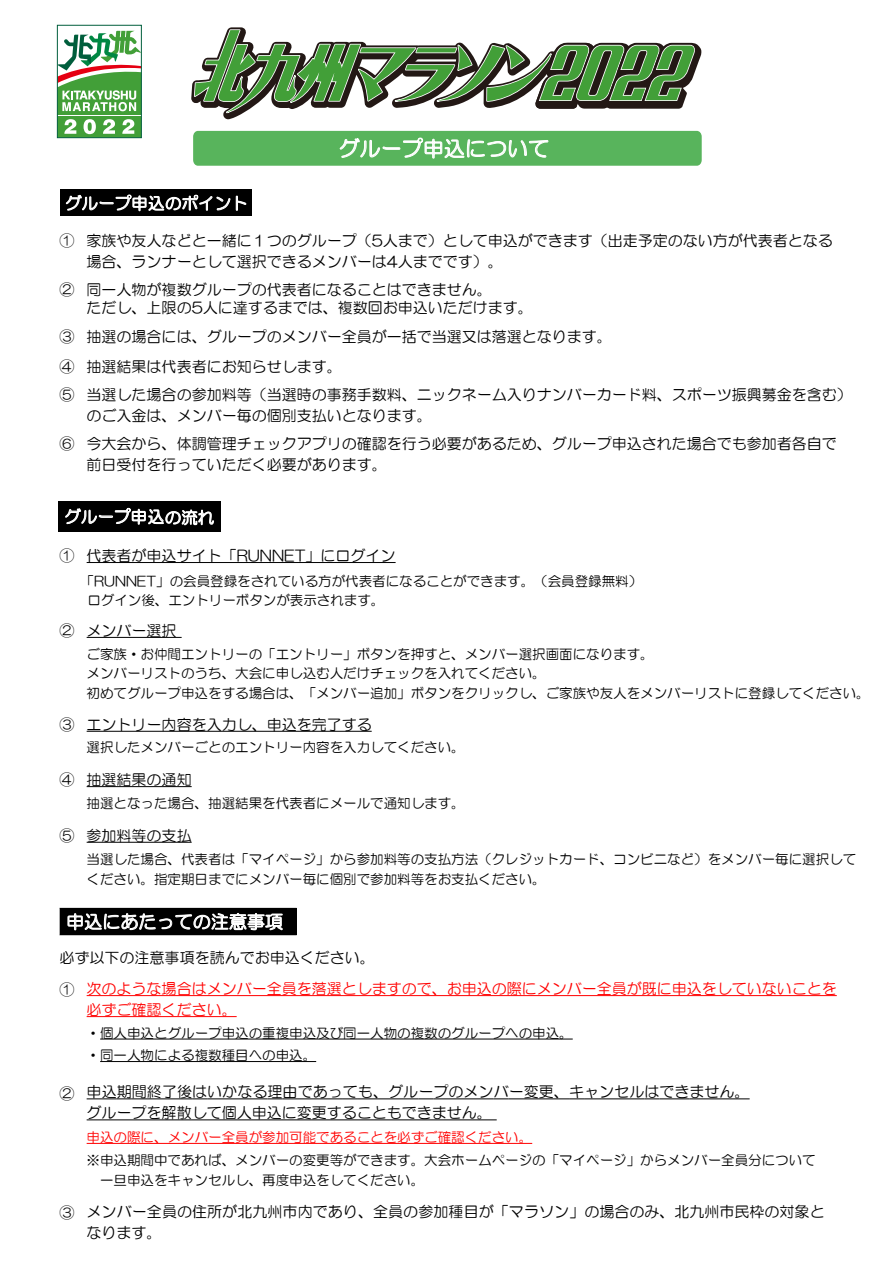
<style>
.page{position:relative;width:893px;height:1263px;background:#fff}
.page>*{position:absolute;margin:0;border:0;box-sizing:border-box;transform-origin:0 0}
.t1{font:21px "HG Maru Gothic MPRO";letter-spacing:.005em;color:#fff}
.t2{font:18px "HG Maru Gothic MPRO";letter-spacing:.005em;color:#fff}
.t3{font:16.5px "HG Maru Gothic MPRO";letter-spacing:.005em;color:#fff}
.t4{font:15px/21px "HG Maru Gothic MPRO";color:#000}
.t5{font:15px/21px "HG Maru Gothic MPRO";color:#f00}
.t6{font:13.5px/19.5px "HG Maru Gothic MPRO";color:#000}
.t7{font:13.5px "HG Maru Gothic MPRO";color:#f00}
</style>
<div class="page">
<hr style="left:87px;top:562px;width:309px;height:1px;background:#000">
<hr style="left:87px;top:637px;width:95px;height:1px;background:#000">
<hr style="left:87px;top:731px;width:285px;height:1px;background:#000">
<hr style="left:87px;top:786px;width:105px;height:1px;background:#000">
<hr style="left:87px;top:842px;width:105px;height:1px;background:#000">
<hr style="left:87px;top:995px;width:750px;height:1px;background:#f00">
<hr style="left:87px;top:1016px;width:150px;height:1px;background:#f00">
<hr style="left:87px;top:1143px;width:445px;height:1px;background:#f00">
<hr style="left:100px;top:1039px;width:473px;height:1px;background:#000">
<hr style="left:100px;top:1061px;width:216px;height:1px;background:#000">
<hr style="left:87px;top:1099px;width:30px;height:1px;background:#000">
<svg style="left:117px;top:1099px;width:15px;height:1px"></svg>
<hr style="left:132px;top:1099px;width:60px;height:1px;background:#000">
<svg style="left:192px;top:1099px;width:15px;height:1px"></svg>
<hr style="left:207px;top:1099px;width:61px;height:1px;background:#000">
<svg style="left:268px;top:1099px;width:15px;height:1px"></svg>
<hr style="left:283px;top:1099px;width:60px;height:1px;background:#000">
<svg style="left:343px;top:1099px;width:15px;height:1px"></svg>
<hr style="left:358px;top:1099px;width:60px;height:1px;background:#000">
<svg style="left:418px;top:1099px;width:15px;height:1px"></svg>
<hr style="left:433px;top:1099px;width:61px;height:1px;background:#000">
<svg style="left:494px;top:1099px;width:15px;height:1px"></svg>
<hr style="left:509px;top:1099px;width:60px;height:1px;background:#000">
<svg style="left:569px;top:1099px;width:15px;height:1px"></svg>
<hr style="left:584px;top:1099px;width:60px;height:1px;background:#000">
<svg style="left:644px;top:1099px;width:15px;height:1px"></svg>
<hr style="left:659px;top:1099px;width:31px;height:1px;background:#000">
<hr style="left:690px;top:1099px;width:60px;height:1px;background:#000">
<hr style="left:87px;top:1120px;width:410px;height:1px;background:#000">
<div style="left:59px;top:501px;width:162px;height:31px;background:#000"></div>
<div style="left:60px;top:189px;width:191px;height:27px;background:#000"></div>
<svg style="left:236px;top:196px;width:10px;height:15px"></svg>
<svg style="left:65px;top:194px;width:165px;height:18px"></svg>
<svg style="left:59px;top:907px;width:238px;height:28px;background:#414141"></svg>
<svg style="left:65px;top:508px;width:149px;height:17px"></svg>
<div style="left:57px;top:25px;width:85px;height:113px;border:1px solid #005e3c"></div>
<svg style="left:57px;top:31px;width:84px;height:107px"></svg>
<svg style="left:193px;top:131px;width:509px;height:35px;background:#62b866"></svg>
<svg style="left:191px;top:27px;width:511px;height:92px"></svg>
<p class="t3" style="left:65px;top:195px;width:184px">グループ申込のポイント</p>
<h1 class="t1" style="left:338px;top:138px;width:212px">グループ申込について</h1>
<p class="t4" style="left:87px;top:230px;width:748px;text-indent:-27px">① 家族や友人などと一緒に１つのグループ（5人まで）として申込ができます（出走予定のない方が代表者となる場合、ランナーとして選択できるメンバーは4人までです）。</p>
<p class="t4" style="left:87px;top:280px;width:448px;line-height:18px;text-indent:-27px">② 同一人物が複数グループの代表者になることはできません。<br>ただし、上限の5人に達するまでは、複数回お申込いただけます。</p>
<p class="t4" style="left:60px;top:322px;width:284px;line-height:29.8px">③<br>④ 抽選結果は代表者にお知らせします。</p>
<p class="t4" style="left:87px;top:384px;width:766px;text-indent:-27px">⑤ 当選した場合の参加料等（当選時の事務手数料、ニックネーム入りナンバーカード料、スポーツ振興募金を含む）のご入金は、メンバー毎の個別支払いとなります。</p>
<p class="t4" style="left:87px;top:433px;width:751px;text-indent:-27px">⑥ 今大会から、体調管理チェックアプリの確認を行う必要があるため、グループ申込された場合でも参加者各自で前日受付を行っていただく必要があります。</p>
<p class="t4" style="left:87px;top:326px;width:527px">抽選の場合には、グループのメンバー全員が一括で当選又は落選となります。</p>
<p class="t3" style="left:64px;top:508px;width:151px">グループ申込の流れ</p>
<p class="t4" style="left:60px;top:545px;width:337px">① 代表者が申込サイト「RUNNET」にログイン</p>
<p class="t6" style="left:87px;top:571px;width:556px;text-indent:-7px">「RUNNET」の会員登録をされている方が代表者になることができます。（会員登録無料）ログイン後、エントリーボタンが表示されます。</p>
<p class="t4" style="left:60px;top:620px;width:119px">② メンバー選択</p>
<p class="t6" style="left:87px;top:644px;width:785px">ご家族・お仲間エントリーの「エントリー」ボタンを押すと、メンバー選択画面になります。<br>メンバーリストのうち、大会に申し込む人だけチェックを入れてください。<br>初めてグループ申込をする場合は、「メンバー追加」ボタンをクリックし、ご家族や友人をメンバーリストに登録してください。</p>
<p class="t4" style="left:60px;top:714px;width:314px">③ エントリー内容を入力し、申込を完了する</p>
<p class="t6" style="left:87px;top:737px;width:380px">選択したメンバーごとのエントリー内容を入力してください。</p>
<p class="t4" style="left:60px;top:769px;width:134px">④ 抽選結果の通知</p>
<p class="t6" style="left:87px;top:793px;width:380px">抽選となった場合、抽選結果を代表者にメールで通知します。</p>
<p class="t4" style="left:60px;top:825px;width:134px">⑤ 参加料等の支払</p>
<p class="t6" style="left:87px;top:850px;width:771px">当選した場合、代表者は「マイページ」から参加料等の支払方法（クレジットカード、コンビニなど）をメンバー毎に選択してください。指定期日までにメンバー毎に個別で参加料等をお支払ください。</p>
<p class="t2" style="left:66px;top:913px;width:218px">申込にあたっての注意事項</p>
<p class="t4" style="left:60px;top:941px;width:317px;line-height:32.8px">必ず以下の注意事項を読んでお申込ください。<br>①</p>
<p class="t5" style="left:87px;top:978px;width:751px">次のような場合はメンバー全員を落選としますので、お申込の際にメンバー全員が既に申込をしていないことを必ずご確認ください。</p>
<p class="t4" style="left:60px;top:1083px;width:16px">②</p>
<p class="t4" style="left:60px;top:1202px;width:16px">③</p>
<p class="t6" style="left:87px;top:1022px;width:488px;line-height:22.5px">・個人申込とグループ申込の重複申込及び同一人物の複数のグループへの申込。・同一人物による複数種目への申込。</p>
<p class="t4" style="left:87px;top:1082px;width:664px">申込期間終了後はいかなる理由であっても、グループのメンバー変更、キャンセルはできません。グループを解散して個人申込に変更することもできません。</p>
<p class="t7" style="left:87px;top:1131px;width:447px">申込の際に、メンバー全員が参加可能であることを必ずご確認ください。</p>
<p class="t6" style="left:87px;top:1151px;width:731px">※申込期間中であれば、メンバーの変更等ができます。大会ホームページの「マイページ」からメンバー全員分について　一旦申込をキャンセルし、再度申込をしてください。</p>
<p class="t4" style="left:87px;top:1201px;width:739px">メンバー全員の住所が北九州市内であり、全員の参加種目が「マラソン」の場合のみ、北九州市民枠の対象となります。</p>
</div>
